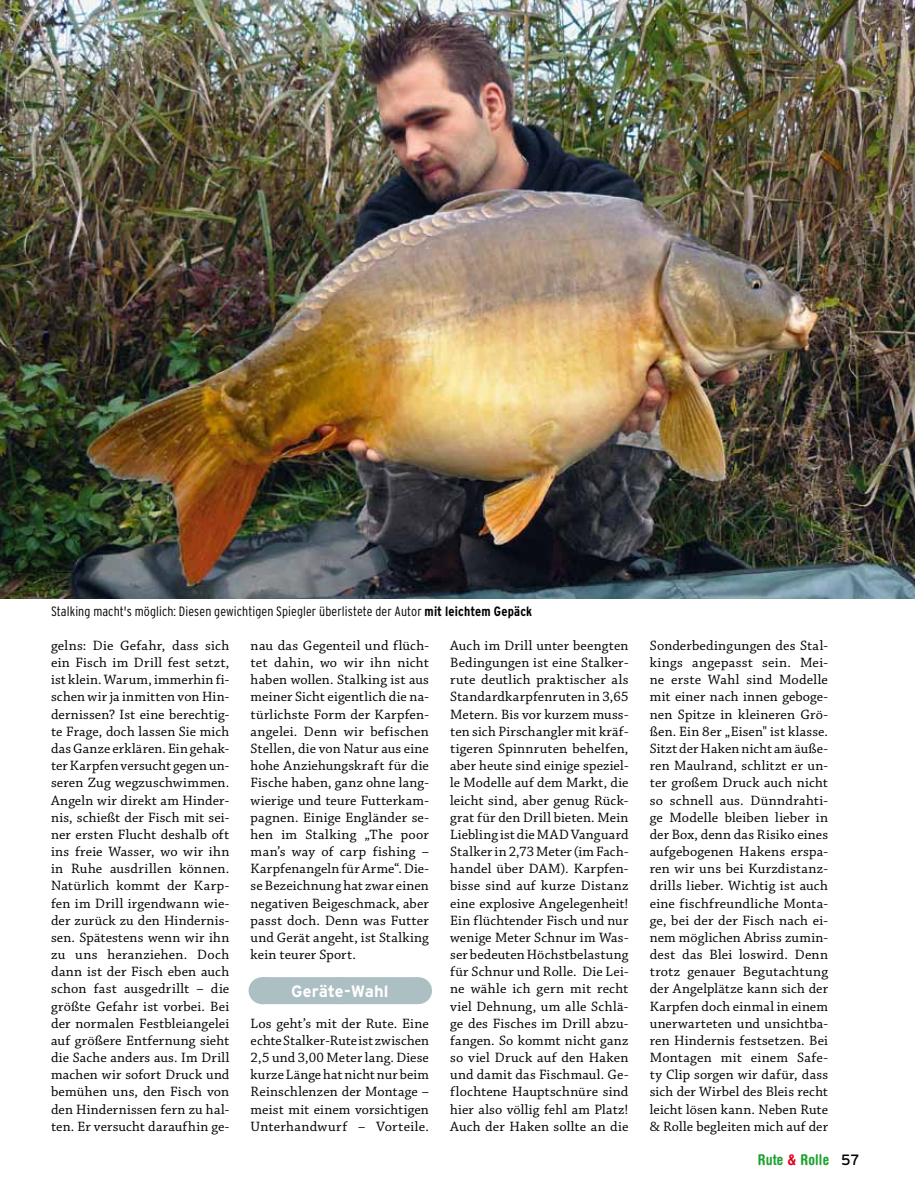
<style>
.page{position:relative;width:915px;height:1191px;background:#fff}
.page>*{position:absolute;margin:0;border:0;box-sizing:border-box;transform-origin:0 0}
.t1{font:700 16.5px "Interstate";color:#fff}
.t2{font:700 condensed 15px "Helvetica Rounded";letter-spacing:.01em;color:#1fa12e}
.t3{font:14.25px/17.1px "Chaparral Pro";letter-spacing:.01em;color:#000;text-align:justify}
.t4{font:300 condensed 13.5px "Interstate";letter-spacing:.005em;color:#000}
.s1{font-weight:700}
.s2{color:#e2001a}
.s3{font-family:"Interstate";font-weight:400;font-stretch:normal;color:#000}
</style>
<div class="page">
<img style="left:0;top:0;width:914px;height:598px">
<div style="left:262px;top:977px;width:155px;height:27px;background:#acbfc3"></div>
<svg style="left:344px;top:977px;width:34px;height:1px"></svg>
<svg style="left:417px;top:977px;width:1px;height:27px"></svg>
<p class="t4" style="left:51px;top:603px;width:482px">Stalking macht's möglich: Diesen gewichtigen Spiegler überlistete der Autor <span class="s1">mit leichtem Gepäck</span></p>
<p class="t3" style="left:51px;top:637px;width:180px">gelns: Die Gefahr, dass sich ein Fisch im Drill fest setzt, ist klein. Warum, immerhin fi&shy;schen wir ja inmitten von Hin&shy;dernissen? Ist eine berechtig&shy;te Frage, doch lassen Sie mich das Ganze erklären. Ein gehak&shy;ter Karpfen versucht gegen un&shy;seren Zug wegzuschwimmen.<br>Angeln wir direkt am Hinder&shy;nis, schießt der Fisch mit sei&shy;ner ersten Flucht deshalb oft ins freie Wasser, wo wir ihn in Ruhe ausdrillen können.<br>Natürlich kommt der Karp&shy;fen im Drill irgendwann wie&shy;der zurück zu den Hindernis&shy;sen. Spätestens wenn wir ihn zu uns heranziehen. Doch dann ist der Fisch eben auch schon fast ausgedrillt – die größte Gefahr ist vorbei. Bei der normalen Festbleiangelei auf größere Entfernung sieht die Sache anders aus. Im Drill machen wir sofort Druck und bemühen uns, den Fisch von den Hindernissen fern zu hal&shy;ten. Er versucht daraufhin ge-</p>
<p class="t3" style="left:250px;top:637px;width:180px">nau das Gegenteil und flüch&shy;tet dahin, wo wir ihn nicht haben wollen. Stalking ist aus meiner Sicht eigentlich die na&shy;türlichste Form der Karpfen&shy;angelei. Denn wir befischen Stellen, die von Natur aus eine hohe Anziehungskraft für die Fische haben, ganz ohne lang&shy;wierige und teure Futterkam&shy;pagnen. Einige Engländer se&shy;hen im Stalking „The poor man’s way of carp fishing – Karpfenangeln für Arme“. Die&shy;se Bezeichnung hat zwar einen negativen Beigeschmack, aber passt doch. Denn was Futter und Gerät angeht, ist Stalking kein teurer Sport.</p>
<p class="t1" style="left:291px;top:981px;width:99px">Geräte-Wahl</p>
<p class="t3" style="left:250px;top:1015px;width:180px">Los geht’s mit der Rute. Eine echte Stalker-Rute ist zwischen 2,5 und 3,00 Meter lang. Diese kurze Länge hat nicht nur beim Reinschlenzen der Montage – meist mit einem vorsichtigen Unterhandwurf – Vorteile.</p>
<p class="t3" style="left:450px;top:637px;width:180px">Auch im Drill unter beengten Bedingungen ist eine Stalker&shy;rute deutlich praktischer als Standardkarpfenruten in 3,65<br>Metern. Bis vor kurzem muss&shy;ten sich Pirschangler mit kräf&shy;tigeren Spinnruten behelfen, aber heute sind einige speziel&shy;le Modelle auf dem Markt, die leicht sind, aber genug Rück&shy;grat für den Drill bieten. Mein Liebling ist die MAD Vanguard Stalker in 2,73 Meter (im Fach&shy;handel über DAM). Karpfen&shy;bisse sind auf kurze Distanz eine explosive Angelegenheit!<br>Ein flüchtender Fisch und nur wenige Meter Schnur im Was&shy;ser bedeuten Höchstbelastung für Schnur und Rolle. Die Lei&shy;ne wähle ich gern mit recht viel Dehnung, um alle Schlä&shy;ge des Fisches im Drill abzu&shy;fangen. So kommt nicht ganz so viel Druck auf den Haken und damit das Fischmaul. Ge&shy;flochtene Hauptschnüre sind hier also völlig fehl am Platz!<br>Auch der Haken sollte an die</p>
<p class="t3" style="left:649px;top:637px;width:180px">Sonderbedingungen des Stal&shy;kings angepasst sein. Mei&shy;ne erste Wahl sind Modelle mit einer nach innen geboge&shy;nen Spitze in kleineren Grö&shy;ßen. Ein 8er „Eisen" ist klasse.<br>Sitzt der Haken nicht am äuße&shy;ren Maulrand, schlitzt er un&shy;ter großem Druck auch nicht so schnell aus. Dünndrahti&shy;ge Modelle bleiben lieber in der Box, denn das Risiko eines aufgebogenen Hakens erspa&shy;ren wir uns bei Kurzdistanz&shy;drills lieber. Wichtig ist auch eine fischfreundliche Monta&shy;ge, bei der der Fisch nach ei&shy;nem möglichen Abriss zumin&shy;dest das Blei loswird. Denn trotz genauer Begutachtung der Angelplätze kann sich der Karpfen doch einmal in einem unerwarteten und unsichtba&shy;ren Hindernis festsetzen. Bei Montagen mit einem Safe&shy;ty Clip sorgen wir dafür, dass sich der Wirbel des Bleis recht leicht lösen kann. Neben Rute &amp; Rolle begleiten mich auf der</p>
<p class="t2" style="left:757px;top:1150px;width:103px">Rute <span class="s2">&amp;</span> Rolle <span class="s3">57</span></p>
</div>
